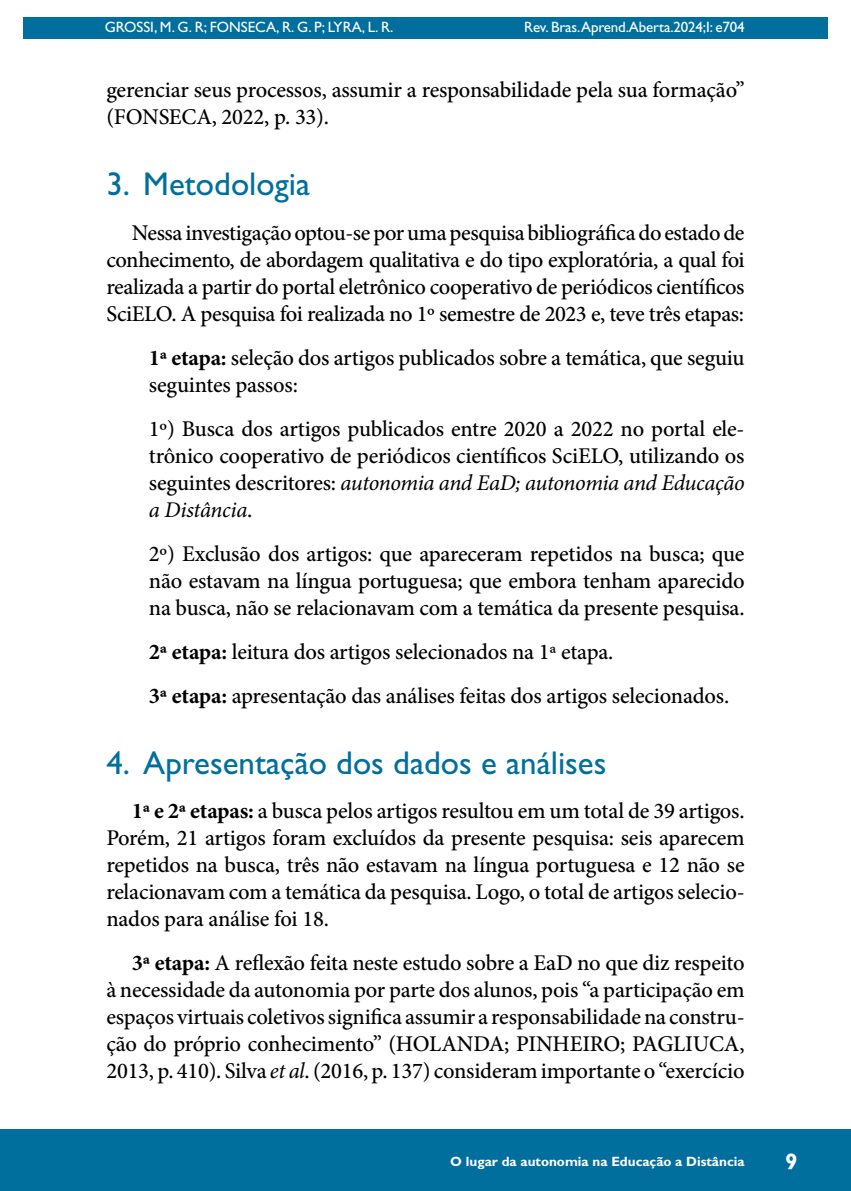
<style>
.page{position:relative;width:851px;height:1191px;background:#fff}
.page>*{position:absolute;margin:0;border:0;box-sizing:border-box;transform-origin:0 0}
.t1{font:33px "Gill Sans Std";color:#006f9e}
.t2{font:500 22.5px/27px "Minion Pro";letter-spacing:-.01em;color:#000;text-align:justify}
.t3{font:700 22.5px "Gill Sans Std";color:#fff}
.t4{font:15px "Gill Sans Std";letter-spacing:-.01em;color:#fff}
.t5{font:700 13.5px "Gill Sans Std";color:#fff}
.s1{font-weight:700}
.s2{font-weight:400;font-style:italic}
</style>
<div class="page">
<hr style="left:104px;top:0;width:1px;height:467px;background:#006f9e">
<div style="left:23px;top:17px;width:804px;height:21px;background:#006f9e"></div>
<div style="left:0;top:1129px;width:850px;height:62px;background:#006f9e"></div>
<p class="t4" style="left:105px;top:18px;width:290px">GROSSI, M. G. R; FONSECA, R. G. P; LYRA, L. R.</p>
<p class="t4" style="left:524px;top:18px;width:222px">Rev. Bras.Aprend.Aberta.2024;I: e704</p>
<p class="t2" style="left:106px;top:76px;width:639px">gerenciar seus processos, assumir a responsabilidade pela sua formação” (FONSECA, 2022, p. 33).</p>
<h1 class="t1" style="left:106px;top:165px;width:205px">3. Metodologia</h1>
<p class="t2" style="left:106px;top:219px;width:639px;text-indent:26px">Nessa investigação optou-se por uma pesquisa bibliográfica do estado de conhecimento, de abordagem qualitativa e do tipo exploratória, a qual foi realizada a partir do portal eletrônico cooperativo de periódicos científicos SciELO. A pesquisa foi realizada no 1º semestre de 2023 e, teve três etapas:</p>
<p class="t2" style="left:149px;top:344px;width:597px"><span class="s1">1ª etapa:</span> seleção dos artigos publicados sobre a temática, que seguiu seguintes passos:</p>
<p class="t2" style="left:149px;top:415px;width:597px">1º) Busca dos artigos publicados entre 2020 a 2022 no portal ele&shy;trônico cooperativo de periódicos científicos SciELO, utilizando os seguintes descritores: <span class="s2">autonomia and EaD; autonomia and Educação a Distância</span>.</p>
<p class="t2" style="left:149px;top:540px;width:597px">2º) Exclusão dos artigos: que apareceram repetidos na busca; que não estavam na língua portuguesa; que embora tenham aparecido na busca, não se relacionavam com a temática da presente pesquisa.</p>
<p class="t2" style="left:149px;top:629px;width:581px;line-height:44px"><span class="s1">2ª etapa:</span> leitura dos artigos selecionados na 1ª etapa.<br><span class="s1">3ª etapa:</span> apresentação das análises feitas dos artigos selecionados.</p>
<h1 class="t1" style="left:106px;top:744px;width:501px">4. Apresentação dos dados e análises</h1>
<p class="t2" style="left:106px;top:797px;width:639px;text-indent:26px"><span class="s1">1ª e 2ª etapas:</span> a busca pelos artigos resultou em um total de 39 artigos.<br>Porém, 21 artigos foram excluídos da presente pesquisa: seis aparecem repetidos na busca, três não estavam na língua portuguesa e 12 não se relacionavam com a temática da pesquisa. Logo, o total de artigos selecio&shy;nados para análise foi 18.</p>
<p class="t2" style="left:106px;top:949px;width:639px;text-indent:26px"><span class="s1">3ª etapa:</span> A reflexão feita neste estudo sobre a EaD no que diz respeito à necessidade da autonomia por parte dos alunos, pois “a participação em espaços virtuais coletivos significa assumir a responsabilidade na constru&shy;ção do próprio conhecimento” (HOLANDA; PINHEIRO; PAGLIUCA, 2013, p. 410). Silva <span class="s2">et al</span>. (2016, p. 137) consideram importante o “exercício</p>
<p class="t5" style="left:450px;top:1153px;width:296px">O lugar da autonomia na Educação a Distância</p>
<p class="t3" style="left:785px;top:1148px;width:14px">9</p>
</div>
